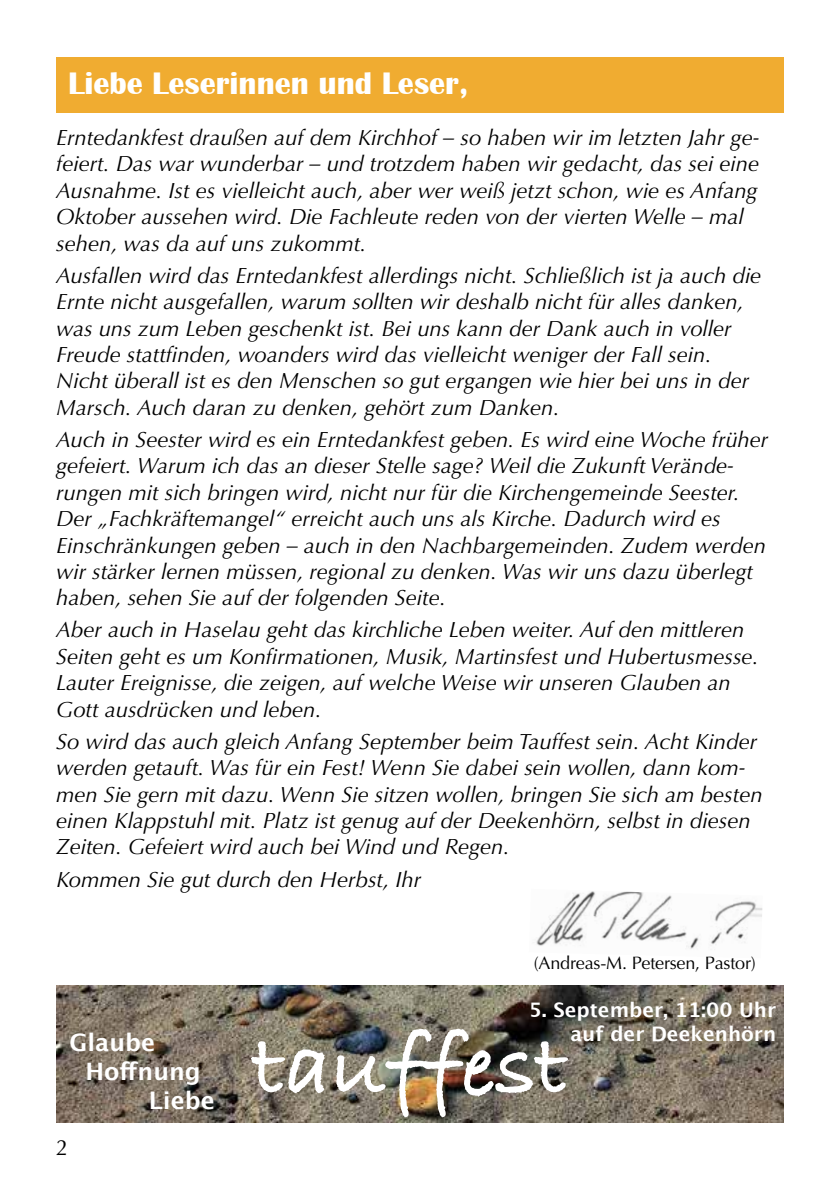
<style>
.page{position:relative;width:840px;height:1191px;background:#fff}
.page>*{position:absolute;margin:0;border:0;box-sizing:border-box;transform-origin:0 0}
.t1{font:700 90px "Bradley Hand ITCTT";color:#fff}
.t2{font:700 32px "Britannic";color:#fff}
.t3{font:700 24px "Lucida Grande";color:#fff}
.t4{font:italic 22px/26.4px "Optima";color:#000}
.t5{font:22px "Optima";color:#000}
.t6{font:700 20px/24px "Lucida Grande";color:#fff;text-align:right}
.t7{font:18px "Optima";letter-spacing:-.01em;color:#000}
</style>
<div class="page">
<img style="left:536px;top:891px;width:226px;height:58px">
<div style="left:56px;top:57px;width:727px;height:55px;background:#f0ac31"></div>
<img style="left:56px;top:986px;width:727px;height:137px">
<h2 class="t2" style="left:68px;top:66px;width:401px">Liebe Leserinnen und Leser,</h2>
<p class="t4" style="left:56px;top:125px;width:704px">Erntedankfest draußen auf dem Kirchhof – so haben wir im letzten Jahr ge&shy;feiert. Das war wunderbar – und trotzdem haben wir gedacht, das sei eine Ausnahme. Ist es vielleicht auch, aber wer weiß jetzt schon, wie es Anfang Oktober aussehen wird. Die Fachleute reden von der vierten Welle – mal sehen, was da auf uns zukommt.</p>
<p class="t4" style="left:56px;top:262px;width:706px">Ausfallen wird das Erntedankfest allerdings nicht. Schließlich ist ja auch die Ernte nicht ausgefallen, warum sollten wir deshalb nicht für alles danken, was uns zum Leben geschenkt ist. Bei uns kann der Dank auch in voller Freude stattfinden, woanders wird das vielleicht weniger der Fall sein.<br>Nicht überall ist es den Menschen so gut ergangen wie hier bei uns in der Marsch. Auch daran zu denken, gehört zum Danken.</p>
<p class="t4" style="left:56px;top:426px;width:713px">Auch in Seester wird es ein Erntedankfest geben. Es wird eine Woche früher gefeiert. Warum ich das an dieser Stelle sage? Weil die Zukunft Verände&shy;rungen mit sich bringen wird, nicht nur für die Kirchengemeinde Seester.<br>Der „Fachkräftemangel“ erreicht auch uns als Kirche. Dadurch wird es Einschränkungen geben – auch in den Nachbargemeinden. Zudem werden wir stärker lernen müssen, regional zu denken. Was wir uns dazu überlegt haben, sehen Sie auf der folgenden Seite.</p>
<p class="t4" style="left:56px;top:617px;width:703px">Aber auch in Haselau geht das kirchliche Leben weiter. Auf den mittleren Seiten geht es um Konfirmationen, Musik, Martinsfest und Hubertusmesse.<br>Lauter Ereignisse, die zeigen, auf welche Weise wir unseren Glauben an Gott ausdrücken und leben.</p>
<p class="t4" style="left:56px;top:728px;width:707px">So wird das auch gleich Anfang September beim Tauffest sein. Acht Kinder werden getauft. Was für ein Fest! Wenn Sie dabei sein wollen, dann kom&shy;men Sie gern mit dazu. Wenn Sie sitzen wollen, bringen Sie sich am besten einen Klappstuhl mit. Platz ist genug auf der Deekenhörn, selbst in diesen Zeiten. Gefeiert wird auch bei Wind und Regen.</p>
<p class="t4" style="left:56px;top:866px;width:366px">Kommen Sie gut durch den Herbst, Ihr</p>
<p class="t3" style="left:70px;top:1023px;width:87px">Glaube</p>
<p class="t3" style="left:85px;top:1051px;width:117px">Hoffnung</p>
<p class="t3" style="left:149px;top:1080px;width:67px">Liebe</p>
<p class="t5" style="left:56px;top:1134px;width:14px">2</p>
<p class="t7" style="left:533px;top:952px;width:224px">(Andreas-M. Petersen, Pastor)</p>
<p class="t6" style="left:528px;top:997px;width:249px">5. September, 11:00 Uhr auf der Deekenhörn</p>
<h1 class="t1" style="left:253px;top:997px;width:316px">tauffest</h1>
</div>
